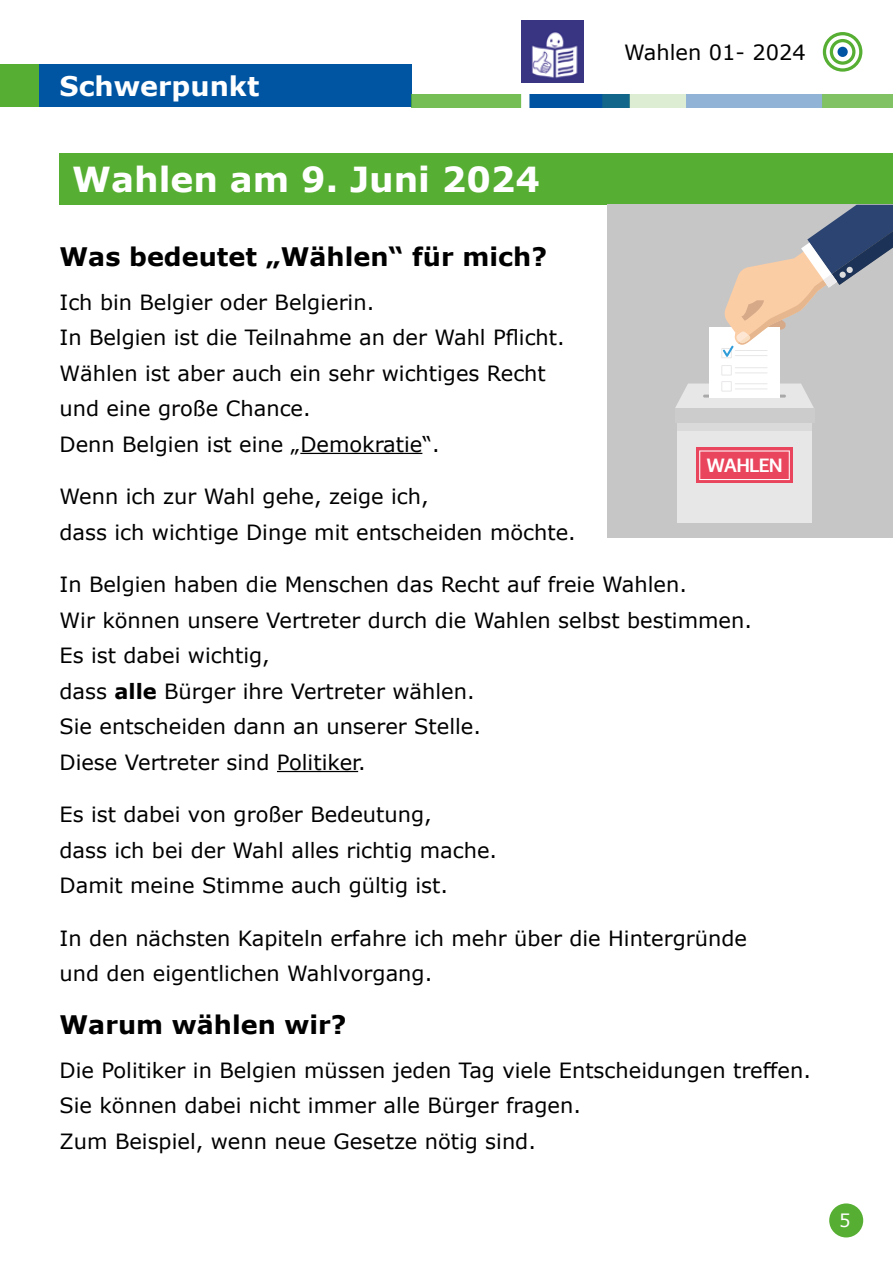
<style>
.page{position:relative;width:893px;height:1263px;background:#fff}
.page>*{position:absolute;margin:0;border:0;box-sizing:border-box;transform-origin:0 0}
.t1{font:700 34.5px "Verdana";color:#fff}
.t2{font:700 27px "Verdana";color:#fff}
.t3{font:700 25.5px "Verdana";color:#000}
.t4{font:21px/35.5px "Verdana";color:#000}
.t5{font:700 19.95px "Ostbe Sans Office";letter-spacing:-.05em;color:#fff}
.t6{font:18px "Verdana";color:#fff}
.s1{font-weight:700}
</style>
<div class="page">
<div style="left:0;top:65px;width:412px;height:42px;background:#0055a3"></div>
<div style="left:0;top:65px;width:38px;height:42px;background:#56af32"></div>
<hr style="left:300px;top:453px;width:122px;height:1px;background:#000">
<hr style="left:277px;top:771px;width:81px;height:1px;background:#000">
<div style="left:60px;top:154px;width:833px;height:51px;background:#56af32"></div>
<img style="left:412px;top:94px;width:481px;height:13px">
<div style="left:829px;top:1203px;width:34px;height:34px;background:#56af32;border-radius:50%"></div>
<svg style="left:824px;top:34px;width:37px;height:36px"></svg>
<div style="left:823px;top:32px;width:39px;height:40px;border:3px solid #56af32;border-radius:50%"></div>
<svg style="left:831px;top:41px;width:23px;height:22px"></svg>
<div style="left:830px;top:39px;width:25px;height:26px;border:3px solid #56af32;border-radius:50%"></div>
<div style="left:837px;top:47px;width:11px;height:10px;background:#0055a3;border-radius:50%"></div>
<div style="left:608px;top:205px;width:285px;height:333px;background:#c6c6c6"></div>
<div style="left:677px;top:423px;width:135px;height:100px;background:#e8e7e7"></div>
<div style="left:677px;top:423px;width:135px;height:7px;background:#dbdada"></div>
<div style="left:675px;top:409px;width:139px;height:14px;background:#cdcccc"></div>
<div style="left:709px;top:328px;width:71px;height:70px;background:#fff"></div>
<svg style="left:721px;top:365px;width:46px;height:10px"></svg>
<svg style="left:675px;top:381px;width:139px;height:27px"></svg>
<svg style="left:721px;top:205px;width:172px;height:153px"></svg>
<div style="left:839px;top:272px;width:7px;height:6px;background:#ddddde;border-radius:50%"></div>
<div style="left:846px;top:267px;width:7px;height:6px;background:#ddddde;border-radius:50%"></div>
<div style="left:696px;top:447px;width:97px;height:36px;background:#e9455d"></div>
<svg style="left:699px;top:450px;width:91px;height:30px"></svg>
<img style="left:522px;top:21px;width:62px;height:62px">
<p class="t2" style="left:60px;top:67px;width:201px">Schwerpunkt</p>
<h1 class="t1" style="left:72px;top:155px;width:469px">Wahlen am 9. Juni 2024</h1>
<p class="t4" style="left:624px;top:34px;width:183px">Wahlen 01- 2024</p>
<p class="t3" style="left:60px;top:238px;width:489px">Was bedeutet „Wählen“ für mich?</p>
<p class="t4" style="left:60px;top:284px;width:507px">Ich bin Belgier oder Belgierin.<br>In Belgien ist die Teilnahme an der Wahl Pflicht.<br>Wählen ist aber auch ein sehr wichtiges Recht und eine große Chance.<br>Denn Belgien ist eine „Demokratie“.</p>
<p class="t4" style="left:60px;top:478px;width:518px">Wenn ich zur Wahl gehe, zeige ich,<br>dass ich wichtige Dinge mit entscheiden möchte.</p>
<p class="t4" style="left:60px;top:566px;width:694px">In Belgien haben die Menschen das Recht auf freie Wahlen.<br>Wir können unsere Vertreter durch die Wahlen selbst bestimmen.<br>Es ist dabei wichtig,<br>dass <span class="s1">alle</span> Bürger ihre Vertreter wählen.<br>Sie entscheiden dann an unserer Stelle.<br>Diese Vertreter sind Politiker.</p>
<p class="t4" style="left:60px;top:797px;width:439px">Es ist dabei von großer Bedeutung,<br>dass ich bei der Wahl alles richtig mache.<br>Damit meine Stimme auch gültig ist.</p>
<p class="t4" style="left:60px;top:920px;width:689px">In den nächsten Kapiteln erfahre ich mehr über die Hintergründe und den eigentlichen Wahlvorgang.</p>
<p class="t3" style="left:60px;top:1006px;width:289px">Warum wählen wir?</p>
<p class="t4" style="left:60px;top:1052px;width:753px">Die Politiker in Belgien müssen jeden Tag viele Entscheidungen treffen.<br>Sie können dabei nicht immer alle Bürger fragen.<br>Zum Beispiel, wenn neue Gesetze nötig sind.</p>
<p class="t5" style="left:706px;top:454px;width:78px">WAHLEN</p>
<p class="t6" style="left:839px;top:1208px;width:13px">5</p>
</div>
